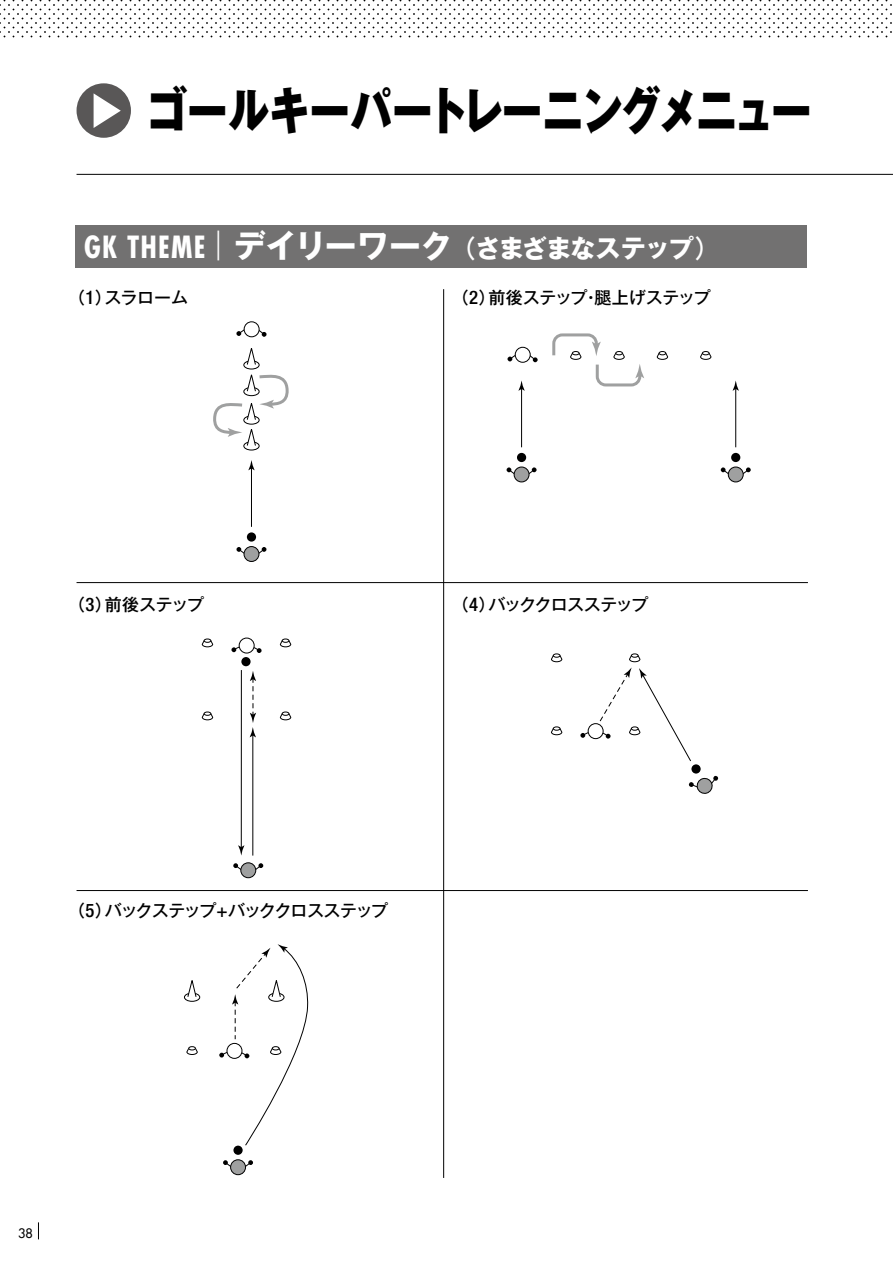
<style>
.page{position:relative;width:893px;height:1263px;background:#fff}
.page>*{position:absolute;margin:0;border:0;box-sizing:border-box;transform-origin:0 0}
.t1{font:800 51px "Gothic MB101 Pr 6 N";letter-spacing:-.035em;color:#000;scale:.8 1}
.t2{font:700 25.5px "Gothic MB101 Pr 6 N";letter-spacing:-.06em;color:#fff}
.t3{font:500 16.95px "Gothic MB101 Pr 6 N";letter-spacing:-.07em;color:#000}
.t4{font:500 16.95px "Gothic MB101 Pr 6 N";letter-spacing:-.05em;color:#000}
.t5{font:500 16.95px "Gothic MB101 Pr 6 N";letter-spacing:-.02em;color:#000}
.t6{font:500 12.75px "Futura Std";color:#000}
.s1{font-family:"Futura Std";font-stretch:condensed;font-size:29.7px}
.s2{font-size:31.95px}
.s3{font-weight:500}
.s4{font-family:"Helvetica Neue LT Std";font-stretch:condensed;font-size:18.75px}
</style>
<div class="page">
<svg style="left:0;top:0;width:892px;height:38px"></svg>
<div style="left:76px;top:225px;width:731px;height:43px;background:#727171"></div>
<div style="left:77px;top:83px;width:54px;height:55px;background:#595757;border-radius:50%"></div>
<svg style="left:94px;top:93px;width:27px;height:35px"></svg>
<svg style="left:38px;top:1222px;width:1px;height:17px"></svg>
<hr style="left:77px;top:174px;width:816px;height:1px;background:#000">
<div style="left:247px;top:532px;width:9px;height:10px;background:#000;border-radius:50%"></div>
<hr style="left:251px;top:467px;width:1px;height:60px;background:#000">
<svg style="left:248px;top:460px;width:7px;height:10px"></svg>
<div style="left:244px;top:321px;width:16px;height:16px;border:1px solid #000;border-radius:50%"></div>
<svg style="left:236px;top:324px;width:31px;height:13px"></svg>
<div style="left:243px;top:441px;width:17px;height:9px;border:1px solid #000;border-radius:50%"></div>
<div style="left:244px;top:546px;width:15px;height:16px;border:1px solid #000;border-radius:50%"></div>
<svg style="left:236px;top:547px;width:30px;height:13px"></svg>
<svg style="left:213px;top:348px;width:76px;height:99px"></svg>
<div style="left:517px;top:453px;width:9px;height:9px;background:#000;border-radius:50%"></div>
<hr style="left:521px;top:387px;width:1px;height:60px;background:#000">
<svg style="left:518px;top:380px;width:7px;height:11px"></svg>
<div style="left:731px;top:453px;width:9px;height:9px;background:#000;border-radius:50%"></div>
<hr style="left:735px;top:387px;width:1px;height:60px;background:#000">
<svg style="left:733px;top:380px;width:6px;height:11px"></svg>
<svg style="left:656px;top:351px;width:12px;height:9px"></svg>
<svg style="left:700px;top:351px;width:12px;height:9px"></svg>
<div style="left:515px;top:347px;width:16px;height:16px;border:1px solid #000;border-radius:50%"></div>
<svg style="left:507px;top:349px;width:31px;height:13px"></svg>
<div style="left:514px;top:466px;width:15px;height:16px;border:1px solid #000;border-radius:50%"></div>
<svg style="left:507px;top:467px;width:30px;height:13px"></svg>
<div style="left:728px;top:466px;width:16px;height:16px;border:1px solid #000;border-radius:50%"></div>
<svg style="left:721px;top:467px;width:30px;height:13px"></svg>
<svg style="left:552px;top:333px;width:92px;height:54px"></svg>
<div style="left:241px;top:657px;width:10px;height:9px;background:#000;border-radius:50%"></div>
<hr style="left:252px;top:734px;width:1px;height:121px;background:#000">
<svg style="left:250px;top:671px;width:6px;height:66px"></svg>
<hr style="left:241px;top:670px;width:1px;height:179px;background:#000">
<svg style="left:238px;top:845px;width:6px;height:10px"></svg>
<svg style="left:201px;top:638px;width:13px;height:10px"></svg>
<svg style="left:279px;top:638px;width:13px;height:10px"></svg>
<svg style="left:201px;top:711px;width:13px;height:10px"></svg>
<svg style="left:279px;top:711px;width:13px;height:10px"></svg>
<div style="left:239px;top:637px;width:16px;height:16px;border:1px solid #000;border-radius:50%"></div>
<svg style="left:231px;top:644px;width:31px;height:9px"></svg>
<div style="left:240px;top:862px;width:16px;height:16px;border:1px solid #000;border-radius:50%"></div>
<svg style="left:233px;top:863px;width:30px;height:13px"></svg>
<div style="left:691px;top:764px;width:10px;height:9px;background:#000;border-radius:50%"></div>
<svg style="left:551px;top:653px;width:12px;height:10px"></svg>
<svg style="left:551px;top:726px;width:12px;height:10px"></svg>
<svg style="left:580px;top:653px;width:111px;height:109px"></svg>
<svg style="left:689px;top:776px;width:29px;height:18px"></svg>
<svg style="left:233px;top:1145px;width:10px;height:10px"></svg>
<svg style="left:186px;top:1046px;width:12px;height:9px"></svg>
<div style="left:184px;top:993px;width:16px;height:9px;border:1px solid #000;border-radius:50%"></div>
<svg style="left:187px;top:980px;width:10px;height:17px"></svg>
<svg style="left:219px;top:944px;width:90px;height:202px"></svg>
<div style="left:230px;top:1159px;width:16px;height:16px;border:1px solid #000;border-radius:50%"></div>
<svg style="left:223px;top:1160px;width:30px;height:13px"></svg>
<hr style="left:443px;top:289px;width:1px;height:889px;background:#000">
<hr style="left:77px;top:582px;width:731px;height:1px;background:#000">
<hr style="left:77px;top:890px;width:731px;height:1px;background:#000">
<h1 class="t1" style="left:146px;top:68px;width:833px">ゴールキーパートレーニングメニュー</h1>
<h2 class="t2" style="left:84px;top:227px;width:637px"><span class="s1">GK THEME</span> <sup>|</sup> <span class="s2">デイリーワーク</span><span class="s3">（</span>さまざまなステップ<span class="s3">）</span></h2>
<p class="t4" style="left:68px;top:284px;width:122px">（<span class="s4">1</span>）スラローム</p>
<p class="t5" style="left:452px;top:284px;width:260px">（<span class="s4">2</span>）前後ステップ・腿上げステップ</p>
<p class="t4" style="left:68px;top:591px;width:137px">（<span class="s4">3</span>）前後ステップ</p>
<p class="t3" style="left:452px;top:591px;width:198px">（<span class="s4">4</span>）バッククロスステップ</p>
<p class="t3" style="left:68px;top:896px;width:322px">（<span class="s4">5</span>）バックステップ<span class="s4">+</span>バッククロスステップ</p>
<p class="t6" style="left:18px;top:1225px;width:16px">38</p>
</div>
